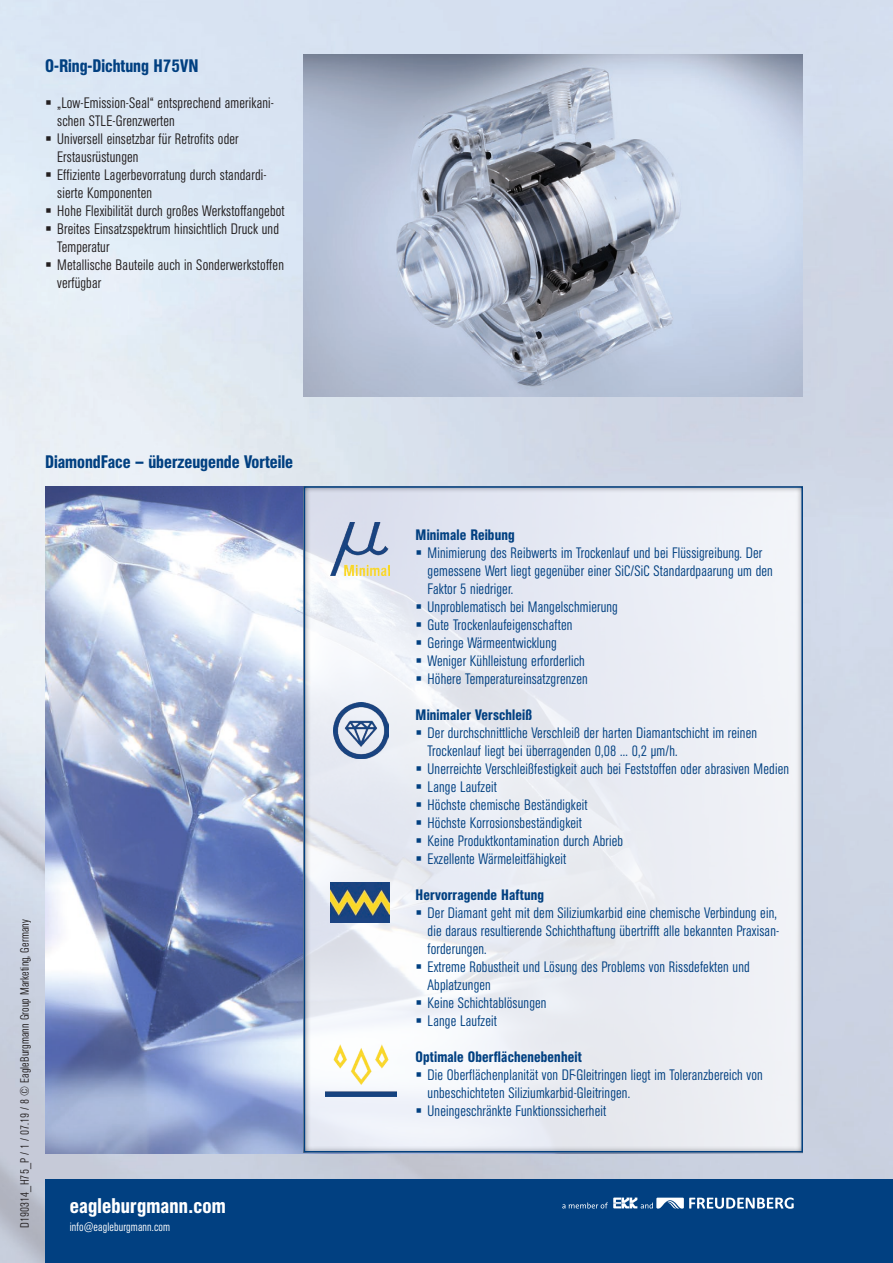
<style>
.page{position:relative;width:893px;height:1263px;background:#fff}
.page>*{position:absolute;margin:0;border:0;box-sizing:border-box;transform-origin:0 0}
.t1{font:500 condensed 21px "AG Book Pro";letter-spacing:.01em;color:#fff}
.t2{font:500 condensed 18px "AG Book Pro";color:#014081}
.t3{font:300 condensed 15px/18px "AG Book Pro";letter-spacing:.01em;color:#014081}
.t4{font:300 condensed 15px/18px "AG Book Pro";letter-spacing:.01em;color:#231f20}
.t5{font:500 condensed 15px "AG Book Pro";letter-spacing:.01em;color:#014081}
.t6{font:300 condensed 12px "AG Book Pro";letter-spacing:.01em;color:#231f20}
.t7{font:300 condensed 12px "AG Book Pro";letter-spacing:.01em;color:#fff}
</style>
<div class="page">
<img style="left:0;top:0;width:893px;height:1263px">
<img style="left:304px;top:54px;width:499px;height:342px">
<div style="left:45px;top:1180px;width:848px;height:83px;background:#014081"></div>
<svg style="left:562px;top:1197px;width:232px;height:12px"></svg>
<img style="left:45px;top:486px;width:257px;height:667px">
<svg style="left:302px;top:485px;width:502px;height:668px;fill:#ebedf4"></svg>
<div style="left:304px;top:486px;width:499px;height:666px;border:2px solid #014081"></div>
<img style="left:331px;top:522px;width:58px;height:54px">
<img style="left:333px;top:703px;width:56px;height:55px">
<img style="left:331px;top:883px;width:58px;height:39px">
<img style="left:325px;top:1045px;width:72px;height:51px">
<svg style="left:46px;top:100px;width:5px;height:5px"></svg>
<svg style="left:46px;top:136px;width:5px;height:5px"></svg>
<svg style="left:46px;top:172px;width:5px;height:5px"></svg>
<svg style="left:46px;top:208px;width:5px;height:5px"></svg>
<svg style="left:46px;top:226px;width:5px;height:5px"></svg>
<svg style="left:46px;top:262px;width:5px;height:5px"></svg>
<svg style="left:417px;top:550px;width:4px;height:5px"></svg>
<svg style="left:417px;top:604px;width:4px;height:5px"></svg>
<svg style="left:417px;top:622px;width:4px;height:5px"></svg>
<svg style="left:417px;top:640px;width:4px;height:5px"></svg>
<svg style="left:417px;top:658px;width:4px;height:5px"></svg>
<svg style="left:417px;top:676px;width:4px;height:5px"></svg>
<svg style="left:417px;top:730px;width:4px;height:5px"></svg>
<svg style="left:417px;top:766px;width:4px;height:5px"></svg>
<svg style="left:417px;top:784px;width:4px;height:5px"></svg>
<svg style="left:417px;top:802px;width:4px;height:5px"></svg>
<svg style="left:417px;top:820px;width:4px;height:5px"></svg>
<svg style="left:417px;top:838px;width:4px;height:5px"></svg>
<svg style="left:417px;top:856px;width:4px;height:5px"></svg>
<svg style="left:417px;top:910px;width:4px;height:5px"></svg>
<svg style="left:417px;top:964px;width:4px;height:5px"></svg>
<svg style="left:417px;top:1000px;width:4px;height:5px"></svg>
<svg style="left:417px;top:1018px;width:4px;height:5px"></svg>
<svg style="left:417px;top:1072px;width:4px;height:5px"></svg>
<svg style="left:417px;top:1108px;width:4px;height:5px"></svg>
<p class="t2" style="left:45px;top:54px;width:155px">O-Ring-Dichtung H75VN</p>
<p class="t4" style="left:57px;top:94px;width:229px">„Low-Emission-Seal“ entsprechend amerikani&shy;schen STLE-Grenzwerten<br>Universell einsetzbar für Retrofits oder Erstausrüstungen<br>Effiziente Lagerbevorratung durch standardi&shy;sierte Komponenten<br>Hohe Flexibilität durch großes Werkstoffangebot Breites Einsatzspektrum hinsichtlich Druck und Temperatur<br>Metallische Bauteile auch in Sonderwerkstoffen verfügbar</p>
<p class="t2" style="left:45px;top:450px;width:250px">DiamondFace – überzeugende Vorteile</p>
<p class="t6" style="left:17px;top:1228px;width:310px;rotate:-90deg">D190314_H75_P / 1 / 07.19 / 8 © EagleBurgmann Group Marketing, Germany</p>
<h1 class="t1" style="left:70px;top:1192px;width:157px">eagleburgmann.com</h1>
<p class="t7" style="left:70px;top:1219px;width:102px">info@eagleburgmann.com</p>
<p class="t5" style="left:416px;top:525px;width:101px">Minimale Reibung</p>
<p class="t3" style="left:428px;top:544px;width:347px">Minimierung des Reibwerts im Trockenlauf und bei Flüssigreibung. Der gemessene Wert liegt gegenüber einer SiC/SiC Standardpaarung um den Faktor 5 niedriger.<br>Unproblematisch bei Mangelschmierung<br>Gute Trockenlaufeigenschaften<br>Geringe Wärmeentwicklung<br>Weniger Kühlleistung erforderlich<br>Höhere Temperatureinsatzgrenzen</p>
<p class="t5" style="left:416px;top:705px;width:118px">Minimaler Verschleiß</p>
<p class="t3" style="left:428px;top:724px;width:363px">Der durchschnittliche Verschleiß der harten Diamantschicht im reinen Trockenlauf liegt bei überragenden 0,08 ... 0,2 μm/h.<br>Unerreichte Verschleißfestigkeit auch bei Feststoffen oder abrasiven Medien Lange Laufzeit<br>Höchste chemische Beständigkeit<br>Höchste Korrosionsbeständigkeit<br>Keine Produktkontamination durch Abrieb<br>Exzellente Wärmeleitfähigkeit</p>
<p class="t5" style="left:416px;top:885px;width:130px">Hervorragende Haftung</p>
<p class="t3" style="left:428px;top:904px;width:353px">Der Diamant geht mit dem Siliziumkarbid eine chemische Verbindung ein, die daraus resultierende Schichthaftung übertrifft alle bekannten Praxisan&shy;forderungen.<br>Extreme Robustheit und Lösung des Problems von Rissdefekten und Abplatzungen<br>Keine Schichtablösungen<br>Lange Laufzeit</p>
<p class="t5" style="left:416px;top:1047px;width:168px">Optimale Oberflächenebenheit</p>
<p class="t3" style="left:428px;top:1066px;width:337px">Die Oberflächenplanität von DF-Gleitringen liegt im Toleranzbereich von unbeschichteten Siliziumkarbid-Gleitringen.<br>Uneingeschränkte Funktionssicherheit</p>
</div>
